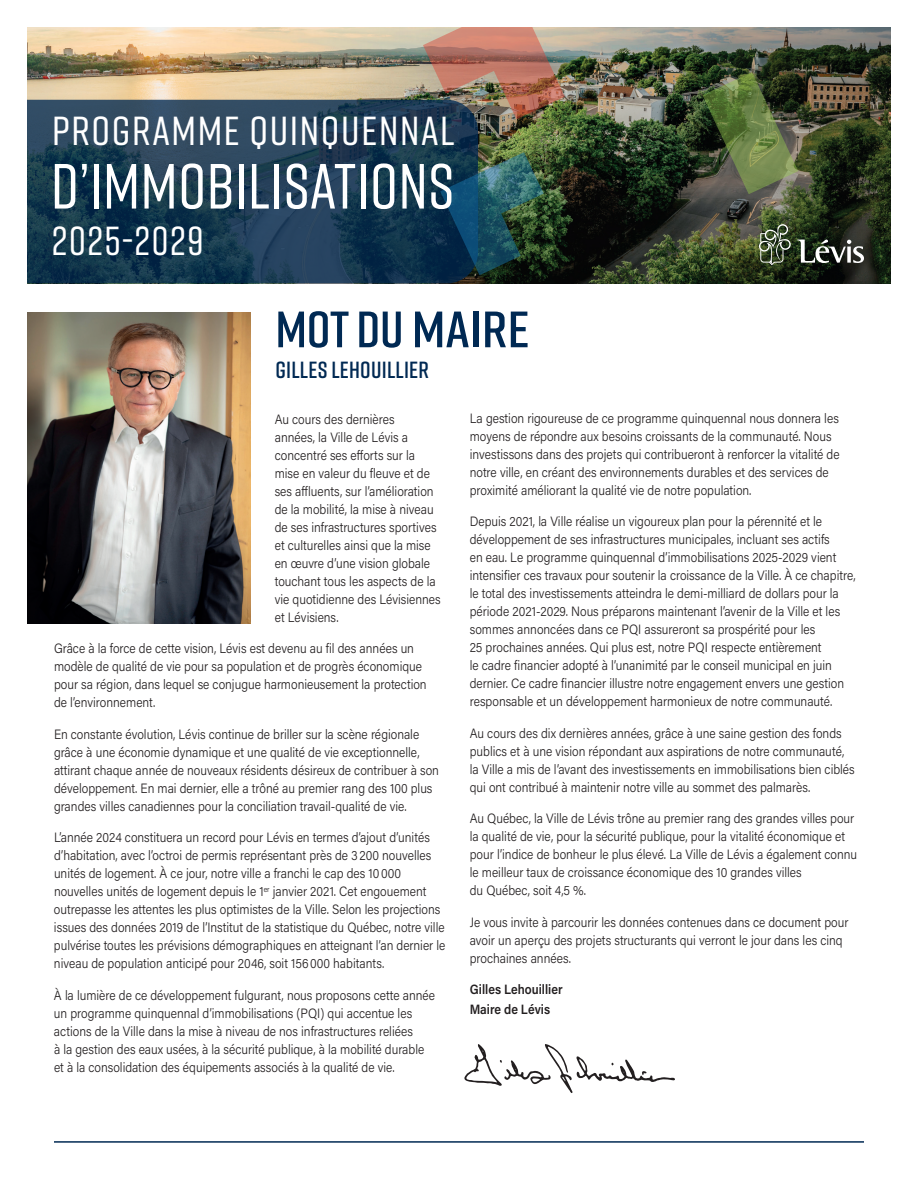
<style>
.page{position:relative;width:918px;height:1188px;background:#fff}
.page>*{position:absolute;margin:0;border:0;box-sizing:border-box;transform-origin:0 0}
.t1{font:500 63.6px "Rift";letter-spacing:.01em;color:#fff}
.t2{font:600 51px "Rift";letter-spacing:.005em;color:#002953;scale:1.04 1}
.t3{font:500 40.5px "Rift";letter-spacing:.04em;color:#fff}
.t4{font:600 23.4px "Rift";letter-spacing:.01em;color:#002953}
.t5{font:300 13.5px/18px "Acumin Pro";color:#231f20;scale:.9 1}
.t6{font:600 13.5px/19.5px "Acumin Pro";color:#231f20;scale:.9 1}
</style>
<div class="page">
<img style="left:27px;top:27px;width:864px;height:257px">
<svg style="left:27px;top:100px;width:451px;height:184px;background:#1c3c53"></svg>
<svg style="left:464px;top:1044px;width:211px;height:49px"></svg>
<hr style="left:54px;top:1141px;width:810px;height:2px;background:#002953">
<img style="left:423px;top:27px;width:142px;height:92px">
<img style="left:703px;top:72px;width:95px;height:122px">
<svg style="left:440px;top:152px;width:104px;height:123px;background:#1f4a51"></svg>
<svg style="left:759px;top:224px;width:32px;height:41px"></svg>
<svg style="left:797px;top:239px;width:67px;height:24px"></svg>
<img style="left:27px;top:313px;width:223px;height:311px">
<h3 class="t3" style="left:52px;top:102px;width:404px">PROGRAMME QUINQUENNAL</h3>
<h1 class="t1" style="left:51px;top:141px;width:405px">D’IMMOBILISATIONS</h1>
<h3 class="t3" style="left:52px;top:212px;width:154px">2025-2029</h3>
<h2 class="t2" style="left:275px;top:293px;width:246px">MOT DU MAIRE</h2>
<h3 class="t4" style="left:276px;top:353px;width:155px">GILLES LEHOUILLIER</h3>
<p class="t5" style="left:275px;top:410px;width:186px">Au cours des dernières<br>années, la Ville de Lévis a concentré ses efforts sur la mise en valeur du fleuve et de ses affluents, sur l’amélioration de la mobilité, la mise à niveau de ses infrastructures sportives et culturelles ainsi que la mise en œuvre d’une vision globale touchant tous les aspects de la vie quotidienne des Lévisiennes et Lévisiens.</p>
<p class="t5" style="left:54px;top:639px;width:416px">Grâce à la force de cette vision, Lévis est devenu au fil des années un modèle de qualité de vie pour sa population et de progrès économique pour sa région, dans lequel se conjugue harmonieusement la protection de l’environnement.</p>
<p class="t5" style="left:54px;top:725px;width:429px">En constante évolution, Lévis continue de briller sur la scène régionale grâce à une économie dynamique et une qualité de vie exceptionnelle, attirant chaque année de nouveaux résidents désireux de contribuer à son développement. En mai dernier, elle a trôné au premier rang des 100 plus grandes villes canadiennes pour la conciliation travail-qualité de vie.</p>
<p class="t5" style="left:54px;top:828px;width:436px">L’année 2024 constituera un record pour Lévis en termes d’ajout d’unités d’habitation, avec l’octroi de permis représentant près de 3200 nouvelles unités de logement. À ce jour, notre ville a franchi le cap des 10000 nouvelles unités de logement depuis le 1<sup>er</sup> janvier 2021. Cet engouement outrepasse les attentes les plus optimistes de la Ville. Selon les projections issues des données 2019 de l’Institut de la statistique du Québec, notre ville pulvérise toutes les prévisions démographiques en atteignant l’an dernier le niveau de population anticipé pour 2046, soit 156000 habitants.</p>
<p class="t5" style="left:54px;top:986px;width:425px">À la lumière de ce développement fulgurant, nous proposons cette année un programme quinquennal d’immobilisations (PQI) qui accentue les actions de la Ville dans la mise à niveau de nos infrastructures reliées<br>à la gestion des eaux usées, à la sécurité publique, à la mobilité durable et à la consolidation des équipements associés à la qualité de vie.</p>
<p class="t5" style="left:470px;top:408px;width:412px">La gestion rigoureuse de ce programme quinquennal nous donnera les moyens de répondre aux besoins croissants de la communauté. Nous investissons dans des projets qui contribueront à renforcer la vitalité de notre ville, en créant des environnements durables et des services de proximité améliorant la qualité vie de notre population.</p>
<p class="t5" style="left:470px;top:512px;width:430px">Depuis 2021, la Ville réalise un vigoureux plan pour la pérennité et le développement de ses infrastructures municipales, incluant ses actifs<br>en eau. Le programme quinquennal d’immobilisations 2025-2029 vient intensifier ces travaux pour soutenir la croissance de la Ville. À ce chapitre, le total des investissements atteindra le demi-milliard de dollars pour la période 2021-2029. Nous préparons maintenant l’avenir de la Ville et les sommes annoncées dans ce PQI assureront sa prospérité pour les<br>25 prochaines années. Qui plus est, notre PQI respecte entièrement<br>le cadre financier adopté à l’unanimité par le conseil municipal en juin dernier. Ce cadre financier illustre notre engagement envers une gestion responsable et un développement harmonieux de notre communauté.</p>
<p class="t5" style="left:470px;top:723px;width:429px">Au cours des dix dernières années, grâce à une saine gestion des fonds publics et à une vision répondant aux aspirations de notre communauté, la Ville a mis de l’avant des investissements en immobilisations bien ciblés qui ont contribué à maintenir notre ville au sommet des palmarès.</p>
<p class="t5" style="left:470px;top:809px;width:432px">Au Québec, la Ville de Lévis trône au premier rang des grandes villes pour la qualité de vie, pour la sécurité publique, pour la vitalité économique et pour l’indice de bonheur le plus élevé. La Ville de Lévis a également connu le meilleur taux de croissance économique des 10 grandes villes<br>du Québec, soit 4,5 %.</p>
<p class="t5" style="left:470px;top:912px;width:422px">Je vous invite à parcourir les données contenues dans ce document pour avoir un aperçu des projets structurants qui verront le jour dans les cinq prochaines années.</p>
<p class="t6" style="left:470px;top:979px;width:105px">Gilles Lehouillier<br>Maire de Lévis</p>
</div>
